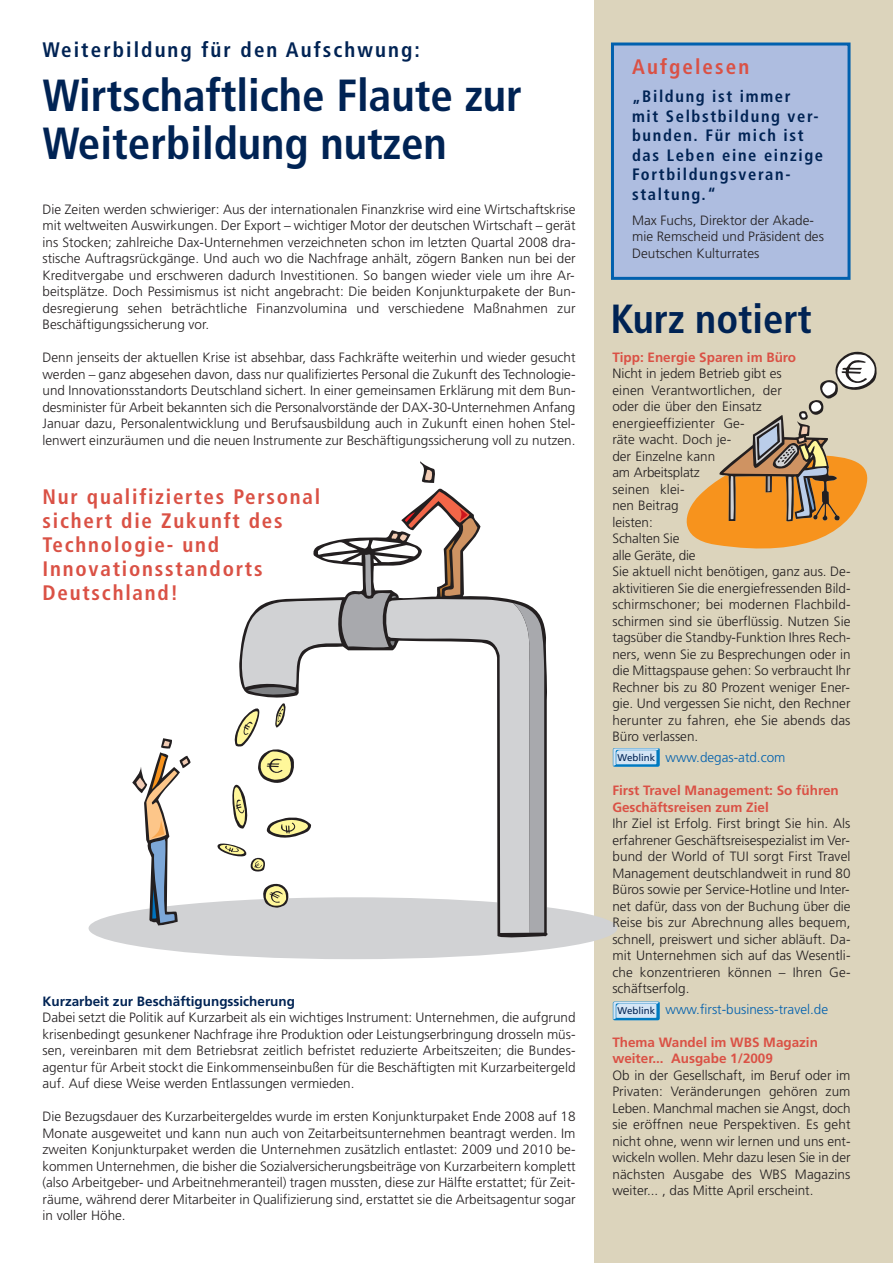
<style>
.page{position:relative;width:893px;height:1263px;background:#fff}
.page>*{position:absolute;margin:0;border:0;box-sizing:border-box;transform-origin:0 0}
.t1{font:700 condensed 45px/48px "Frutiger";color:#002354}
.t2{font:700 condensed 40.65px "Frutiger";color:#002354}
.t3{font:700 condensed 21px/24px "Frutiger";letter-spacing:.085em;color:#da5145}
.t4{font:700 condensed 21px "Frutiger";letter-spacing:.1em;color:#002354}
.t5{font:700 condensed 16.5px/19.5px "Frutiger";letter-spacing:.1em;color:#002354}
.t6{font:300 13.5px/16.5px "Frutiger";color:#231f20;text-align:justify}
.t7{font:700 13.5px/16.5px "Frutiger";color:#da5145}
.t8{font:300 13.5px "Frutiger";color:#0160ae}
.t9{font:700 13.5px "Frutiger";color:#002354}
.t10{font:9.75px "Frutiger";color:#002354}
</style>
<div class="page">
<div style="left:594px;top:0;width:298px;height:1263px;background:#dcd4bc"></div>
<svg style="left:420px;top:461px;width:15px;height:22px"></svg>
<svg style="left:687px;top:352px;width:189px;height:197px"></svg>
<hr style="left:767px;top:476px;width:3px;height:15px;background:#a8a9ad">
<div style="left:614px;top:46px;width:233px;height:231px;background:#aebde0"></div>
<div style="left:611px;top:43px;width:239px;height:237px;border:3px solid #0160ae"></div>
<svg style="left:89px;top:491px;width:571px;height:468px"></svg>
<svg style="left:613px;top:1002px;width:47px;height:18px"></svg>
<h3 class="t4" style="left:43px;top:42px;width:379px">Weiterbildung für den Aufschwung:</h3>
<h1 class="t1" style="left:43px;top:75px;width:481px">Wirtschaftliche Flaute zur<br>Weiterbildung nutzen</h1>
<p class="t6" style="left:43px;top:202px;width:534px">Die Zeiten werden schwieriger: Aus der internationalen Finanzkrise wird eine Wirtschaftskrise mit weltweiten Auswirkungen. Der Export – wichtiger Motor der deutschen Wirtschaft – gerät ins Stocken; zahlreiche Dax-Unternehmen verzeichneten schon im letzten Quartal 2008 dra&shy;stische Auftragsrückgänge. Und auch wo die Nachfrage anhält, zögern Banken nun bei der Kreditvergabe und erschweren dadurch Investitionen. So bangen wieder viele um ihre Ar&shy;beitsplätze. Doch Pessimismus ist nicht angebracht: Die beiden Konjunkturpakete der Bun&shy;desregierung sehen beträchtliche Finanzvolumina und verschiedene Maßnahmen zur Beschäftigungssicherung vor.</p>
<p class="t6" style="left:43px;top:350px;width:534px">Denn jenseits der aktuellen Krise ist absehbar, dass Fachkräfte weiterhin und wieder gesucht werden – ganz abgesehen davon, dass nur qualifiziertes Personal die Zukunft des Technologie&shy;und Innovationsstandorts Deutschland sichert. In einer gemeinsamen Erklärung mit dem Bun&shy;desminister für Arbeit bekannten sich die Personalvorstände der DAX-30-Unternehmen Anfang Januar dazu, Personalentwicklung und Berufsausbildung auch in Zukunft einen hohen Stel&shy;lenwert einzuräumen und die neuen Instrumente zur Beschäftigungssicherung voll zu nutzen.</p>
<h3 class="t3" style="left:43px;top:487px;width:279px">Nur qualifiziertes Personal sichert die Zukunft des<br>Technologie- und<br>Innovationsstandorts<br>Deutschland!</h3>
<p class="t9" style="left:43px;top:996px;width:254px">Kurzarbeit zur Beschäftigungssicherung</p>
<p class="t6" style="left:43px;top:1010px;width:534px">Dabei setzt die Politik auf Kurzarbeit als ein wichtiges Instrument: Unternehmen, die aufgrund krisenbedingt gesunkener Nachfrage ihre Produktion oder Leistungserbringung drosseln müs&shy;sen, vereinbaren mit dem Betriebsrat zeitlich befristet reduzierte Arbeitszeiten; die Bundes&shy;agentur für Arbeit stockt die Einkommenseinbußen für die Beschäftigten mit Kurzarbeitergeld auf. Auf diese Weise werden Entlassungen vermieden.</p>
<p class="t6" style="left:43px;top:1109px;width:534px">Die Bezugsdauer des Kurzarbeitergeldes wurde im ersten Konjunkturpaket Ende 2008 auf 18<br>Monate ausgeweitet und kann nun auch von Zeitarbeitsunternehmen beantragt werden. Im zweiten Konjunkturpaket werden die Unternehmen zusätzlich entlastet: 2009 und 2010 be&shy;kommen Unternehmen, die bisher die Sozialversicherungsbeiträge von Kurzarbeitern komplett (also Arbeitgeber- und Arbeitnehmeranteil) tragen mussten, diese zur Hälfte erstattet; für Zeit&shy;räume, während derer Mitarbeiter in Qualifizierung sind, erstattet sie die Arbeitsagentur sogar in voller Höhe.</p>
<h3 class="t3" style="left:632px;top:57px;width:119px">Aufgelesen</h3>
<p class="t5" style="left:632px;top:88px;width:192px">„Bildung ist immer<br>mit Selbstbildung ver&shy;bunden. Für mich ist das Leben eine einzige<br>Fortbildungsveran&shy;staltung.“</p>
<p class="t6" style="left:632px;top:213px;width:193px;text-align:left">Max Fuchs, Direktor der Akade&shy;mie Remscheid und Präsident des<br>Deutschen Kulturrates</p>
<h2 class="t2" style="left:610px;top:302px;width:203px">Kurz notiert</h2>
<p class="t7" style="left:612px;top:350px;width:185px">Tipp: Energie Sparen im Büro</p>
<p class="t6" style="left:612px;top:366px;width:240px;text-align:left">Nicht in jedem Betrieb gibt es<br>einen Verantwortlichen, der<br>oder die über den Einsatz energieeffizienter Ge-<br>räte wacht. Doch je-<br>der Einzelne kann<br>am Arbeitsplatz<br>seinen klei-<br>nen Beitrag<br>leisten:<br>Schalten Sie<br>alle Geräte, die<br>Sie aktuell nicht benötigen, ganz aus. De&shy;aktivitieren Sie die energiefressenden Bild&shy;schirmschoner; bei modernen Flachbild&shy;schirmen sind sie überflüssig. Nutzen Sie tagsüber die Standby-Funktion Ihres Rech&shy;ners, wenn Sie zu Besprechungen oder in die Mittagspause gehen: So verbraucht Ihr<br>Rechner bis zu 80 Prozent weniger Ener&shy;gie. Und vergessen Sie nicht, den Rechner herunter zu fahren, ehe Sie abends das<br>Büro verlassen.</p>
<p class="t8" style="left:665px;top:752px;width:121px">www.degas-atd.com</p>
<p class="t7" style="left:612px;top:783px;width:228px">First Travel Management: So führen<br>Geschäftsreisen zum Ziel</p>
<p class="t6" style="left:612px;top:816px;width:240px">Ihr Ziel ist Erfolg. First bringt Sie hin. Als erfahrener Geschäftsreisespezialist im Ver&shy;bund der World of TUI sorgt First Travel Management deutschlandweit in rund 80<br>Büros sowie per Service-Hotline und Inter&shy;net dafür, dass von der Buchung über die Reise bis zur Abrechnung alles bequem, schnell, preiswert und sicher abläuft. Da&shy;mit Unternehmen sich auf das Wesentli&shy;che konzentrieren können – Ihren Ge&shy;schäftserfolg.</p>
<p class="t8" style="left:665px;top:1004px;width:164px">www.first-business-travel.de</p>
<p class="t7" style="left:612px;top:1035px;width:207px">Thema Wandel im WBS Magazin weiter... Ausgabe 1/2009</p>
<p class="t6" style="left:612px;top:1068px;width:240px">Ob in der Gesellschaft, im Beruf oder im Privaten: Veränderungen gehören zum Leben. Manchmal machen sie Angst, doch sie eröffnen neue Perspektiven. Es geht nicht ohne, wenn wir lernen und uns ent&shy;wickeln wollen. Mehr dazu lesen Sie in der nächsten Ausgabe des WBS Magazins weiter... , das Mitte April erscheint.</p>
<p class="t10" style="left:618px;top:753px;width:39px">Weblink</p>
<p class="t10" style="left:618px;top:1007px;width:39px">Weblink</p>
</div>
